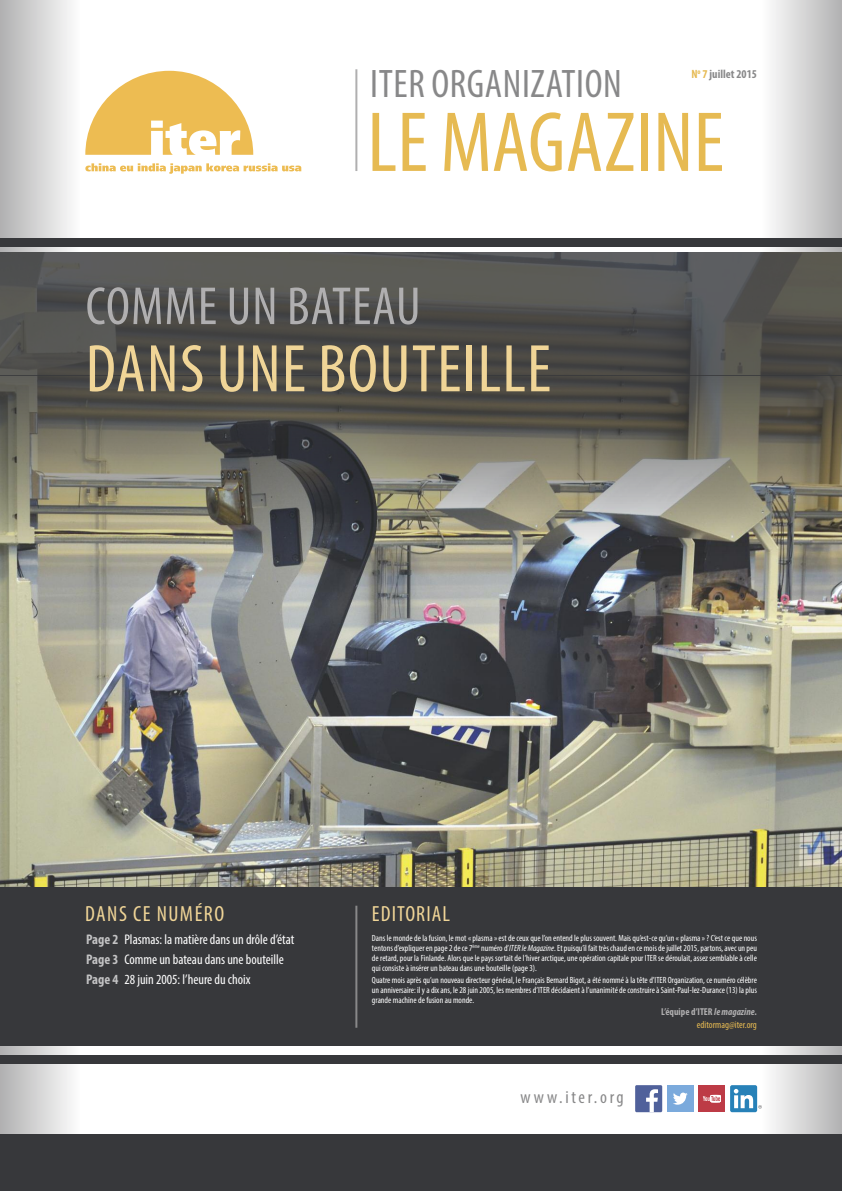
<style>
.page{position:relative;width:842px;height:1191px;background:#fff}
.page>*{position:absolute;margin:0;border:0;box-sizing:border-box;transform-origin:0 0}
.t1{font:condensed 86px "Myriad Pro";letter-spacing:.005em;color:#e6ba52}
.t2{font:condensed 68px "Myriad Pro";letter-spacing:.02em;color:#f0d597}
.t3{font:condensed 54px "Myriad Pro";letter-spacing:.02em;color:#b0afb0}
.t4{font:condensed 40px "Myriad Pro";letter-spacing:.015em;color:#888889}
.t5{font:condensed 22px "Myriad Pro";letter-spacing:.07em;color:#f0d597}
.t6{font:condensed 22px "Myriad Pro";letter-spacing:.05em;color:#f0d597}
.t7{font:condensed 18px "Myriad Pro";letter-spacing:.15em;color:#888889}
.t8{font:condensed 14px/19.7px "Myriad Pro";color:#fff}
.t9{font:700 condensed 12px "Myriad Pro";color:#888889}
.t10{font:condensed 10px/12.8px "Myriad Pro";color:#e6ba52;text-align:right}
.t11{font:condensed 9px/10px "Myriad Pro";color:#fff;text-align:justify}
.s1{color:#e6ba52}
.s2{font-weight:700;color:#c3c3c4}
.s3{font-style:italic}
.s4{font-weight:700;color:#b0afb0}
.s5{font-weight:700;font-style:italic;color:#b0afb0}
</style>
<div class="page">
<div style="left:0;top:1px;width:79px;height:1190px;background:linear-gradient(to right,#b0b0b0,#fbfbfb)"></div>
<div style="left:763px;top:1px;width:78px;height:1190px;background:linear-gradient(to right,#fcfcfc,#b3b3b3)"></div>
<img style="left:0;top:556px;width:841px;height:331px">
<div style="left:0;top:887px;width:841px;height:159px;background:#37383b"></div>
<svg style="left:85px;top:71px;width:168px;height:84px"></svg>
<svg style="left:85px;top:163px;width:216px;height:11px"></svg>
<hr style="left:355px;top:69px;width:2px;height:102px;background:#b0afb0">
<hr style="left:355px;top:905px;width:2px;height:122px;background:#888889">
<div style="left:0;top:238px;width:841px;height:9px;background:#37383b"></div>
<div style="left:0;top:1054px;width:841px;height:9px;background:#37383b"></div>
<div style="left:635px;top:1085px;width:27px;height:27px;background:#50619b"></div>
<svg style="left:646px;top:1089px;width:12px;height:23px"></svg>
<div style="left:730px;top:1085px;width:27px;height:27px;background:#2781b8;border-radius:2px"></div>
<svg style="left:734px;top:1088px;width:28px;height:20px"></svg>
<div style="left:698px;top:1085px;width:27px;height:27px;background:#bd3b46"></div>
<svg style="left:703px;top:1094px;width:18px;height:8px"></svg>
<div style="left:667px;top:1085px;width:27px;height:27px;background:#7baadc"></div>
<svg style="left:673px;top:1092px;width:15px;height:12px"></svg>
<div style="left:0;top:1134px;width:841px;height:57px;background:#37383b"></div>
<svg style="left:0;top:375px;width:841px;height:181px;background:#716f64"></svg>
<div style="left:0;top:252px;width:841px;height:123px;background:#37383b;opacity:.8"></div>
<h3 class="t4" style="left:370px;top:59px;width:253px">ITER ORGANIZATION</h3>
<h1 class="t1" style="left:367px;top:90px;width:358px">LEMAGAZINE</h1>
<h3 class="t9" style="left:691px;top:67px;width:67px"><span class="s1">N</span><sup>o</sup> <span class="s1">7</span> juillet 2015</h3>
<h3 class="t3" style="left:86px;top:273px;width:337px">COMME UN BATEAU</h3>
<h2 class="t2" style="left:86px;top:328px;width:467px">DANS UNE BOUTEILLE</h2>
<h3 class="t5" style="left:85px;top:900px;width:141px">DANS CE NUMÉRO</h3>
<h3 class="t8" style="left:86px;top:929px;width:210px"><span class="s2">Page 2</span> Plasmas: la matière dans un drôle d’état<br><span class="s2">Page 3</span> Comme un bateau dans une bouteille<br><span class="s2">Page 4</span> 28 juin 2005: l’heure du choix</h3>
<h3 class="t6" style="left:372px;top:900px;width:80px">EDITORIAL</h3>
<p class="t11" style="left:372px;top:932px;width:386px">Dans lemondedelafusion, lemot«plasma»estdeceuxquel’on entendleplus souvent. Maisqu’est-cequ’un «plasma»?C’est ceque nous tentonsd’expliqueren page2dece7<sup>ème</sup> numérod’<span class="s3">ITERleMagazine</span>.Etpuisqu’il fait trèschauden cemoisdejuillet2015,partons,avecun peu de retard, pour la Finlande. Alors que le pays sortait de l’hiver arctique, une opération capitale pour ITER se déroulait, assez semblable à celle qui consiste à insérer un bateau dans une bouteille (page 3).</p>
<p class="t11" style="left:372px;top:975px;width:386px">Quatre mois après qu’un nouveau directeur général, le Français Bernard Bigot, a été nommé à la tête d’ITER Organization, ce numéro célèbre un anniversaire: ilyadixans, le28juin 2005, lesmembresd’ITER décidaientàl’unanimitédeconstruireàSaint-Paul-lez-Durance(13) laplus grande machine de fusion au monde.</p>
<p class="t10" style="left:661px;top:1005px;width:97px"><span class="s4">L’équipe d’ITER</span> <span class="s5">lemagazine</span><span class="s4">. </span>editormag@iter.org</p>
<h3 class="t7" style="left:520px;top:1086px;width:105px">www.iter.org</h3>
</div>
